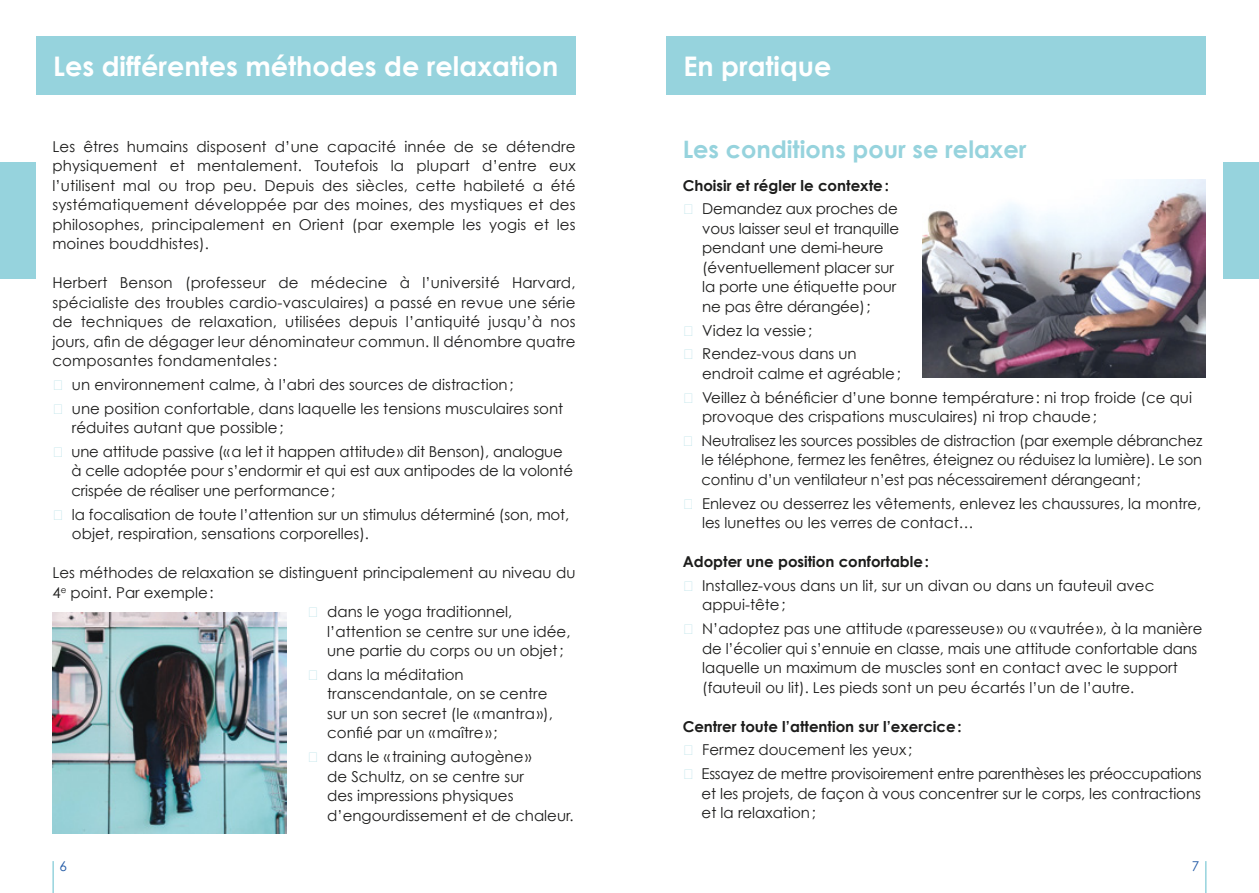
<style>
.page{position:relative;width:1259px;height:893px;background:#fff}
.page>*{position:absolute;margin:0;border:0;box-sizing:border-box;transform-origin:0 0}
.t1{font:700 27px "Century Gothic";color:#fff}
.t2{font:700 24px "Century Gothic";color:#96d3dd}
.t3{font:15px/19.5px "Century Gothic";color:#1c1c1b}
.t4{font:700 15px "Century Gothic";color:#1c1c1b}
.t5{font:13.5px "Century Gothic";color:#2159a5}
.s1{color:#96d3dd}
</style>
<div class="page">
<div style="left:0;top:162px;width:36px;height:117px;background:#96d3dd"></div>
<div style="left:1222px;top:162px;width:37px;height:117px;background:#96d3dd"></div>
<hr style="left:52px;top:861px;width:2px;height:32px;background:#96d3dd">
<hr style="left:1205px;top:861px;width:1px;height:32px;background:#96d3dd">
<div style="left:36px;top:36px;width:539px;height:59px;background:#96d3dd"></div>
<div style="left:666px;top:36px;width:539px;height:59px;background:#96d3dd"></div>
<img style="left:922px;top:179px;width:283px;height:199px">
<img style="left:52px;top:612px;width:234px;height:221px">
<h1 class="t1" style="left:53px;top:49px;width:506px">Les différentes méthodes de relaxation</h1>
<h1 class="t1" style="left:683px;top:49px;width:149px">En pratique</h1>
<p class="t3" style="left:52px;top:136px;width:525px;text-align:justify">Les êtres humains disposent d’une capacité innée de se détendre physiquement et mentalement. Toutefois la plupart d’entre eux l’utilisent mal ou trop peu. Depuis des siècles, cette habileté a été systématiquement développée par des moines, des mystiques et des philosophes, principalement en Orient (par exemple les yogis et les moines bouddhistes).</p>
<p class="t3" style="left:52px;top:273px;width:525px;text-align:justify">Herbert Benson (professeur de médecine à l’université Harvard, spécialiste des troubles cardio-vasculaires) a passé en revue une série de techniques de relaxation, utilisées depuis l’antiquité jusqu’à nos jours, afin de dégager leur dénominateur commun. Il dénombre quatre composantes fondamentales:</p>
<p class="t3" style="left:52px;top:374px;width:463px"><span class="s1">■</span> un environnement calme, à l’abri des sources de distraction;</p>
<p class="t3" style="left:72px;top:398px;width:493px;text-indent:-20px"><span class="s1">■</span> une position confortable, dans laquelle les tensions musculaires sont réduites autant que possible;</p>
<p class="t3" style="left:71px;top:441px;width:503px;text-indent:-19px"><span class="s1">■</span> une attitude passive («a let it happen attitude» dit Benson), analogue à celle adoptée pour s’endormir et qui est aux antipodes de la volonté crispée de réaliser une performance;</p>
<p class="t3" style="left:72px;top:504px;width:499px;text-indent:-20px"><span class="s1">■</span> la focalisation de toute l’attention sur un stimulus déterminé (son, mot, objet, respiration, sensations corporelles).</p>
<p class="t3" style="left:52px;top:563px;width:525px">Les méthodes de relaxation se distinguent principalement au niveau du<br>4<sup>e</sup> point. Par exemple:</p>
<p class="t3" style="left:327px;top:602px;width:245px;text-indent:-20px"><span class="s1">■</span> dans le yoga traditionnel, l’attention se centre sur une idée, une partie du corps ou un objet;</p>
<p class="t3" style="left:327px;top:664px;width:227px;text-indent:-20px"><span class="s1">■</span> dans la méditation transcendantale, on se centre sur un son secret (le «mantra»), confié par un «maître» ;</p>
<p class="t3" style="left:327px;top:747px;width:248px;text-indent:-20px"><span class="s1">■</span> dans le « training autogène»<br>de Schultz, on se centre sur<br>des impressions physiques d’engourdissement et de chaleur.</p>
<h2 class="t2" style="left:682px;top:135px;width:345px">Les conditions pour se relaxer</h2>
<p class="t4" style="left:682px;top:176px;width:208px">Choisir et régler le contexte:</p>
<p class="t3" style="left:702px;top:199px;width:198px;text-indent:-20px"><span class="s1">■</span> Demandez aux proches de vous laisser seul et tranquille pendant une demi-heure (éventuellement placer sur la porte une étiquette pour ne pas être dérangée);</p>
<p class="t3" style="left:682px;top:320px;width:131px"><span class="s1">■</span> Videz la vessie;</p>
<p class="t3" style="left:702px;top:344px;width:200px;text-indent:-20px"><span class="s1">■</span> Rendez-vous dans un endroit calme et agréable;</p>
<p class="t3" style="left:702px;top:387px;width:491px;text-indent:-20px"><span class="s1">■</span> Veillez à bénéficier d’une bonne température: ni trop froide (ce qui provoque des crispations musculaires) ni trop chaude;</p>
<p class="t3" style="left:701px;top:430px;width:502px;text-align:justify;text-indent:-19px"><span class="s1">■</span> Neutralisez les sources possibles de distraction (par exemple débranchez le téléphone, fermez les fenêtres, éteignez ou réduisez la lumière). Le son continu d’un ventilateur n’est pas nécessairement dérangeant;</p>
<p class="t3" style="left:702px;top:493px;width:501px;text-indent:-19px"><span class="s1">■</span> Enlevez ou desserrez les vêtements, enlevez les chaussures, la montre, les lunettes ou les verres de contact…</p>
<p class="t4" style="left:682px;top:552px;width:248px">Adopter une position confortable:</p>
<p class="t3" style="left:702px;top:575px;width:454px;text-indent:-20px"><span class="s1">■</span> Installez-vous dans un lit, sur un divan ou dans un fauteuil avec appui-tête;</p>
<p class="t3" style="left:702px;top:619px;width:501px;text-indent:-20px"><span class="s1">■</span> N’adoptez pas une attitude «paresseuse» ou «vautrée», à la manière de l’écolier qui s’ennuie en classe, mais une attitude confortable dans laquelle un maximum de muscles sont en contact avec le support (fauteuil ou lit). Les pieds sont un peu écartés l’un de l’autre.</p>
<p class="t4" style="left:682px;top:717px;width:281px">Centrer toute l’attention sur l’exercice:</p>
<p class="t3" style="left:682px;top:740px;width:231px"><span class="s1">■</span> Fermez doucement les yeux ;</p>
<p class="t3" style="left:701px;top:764px;width:501px;text-align:justify;text-indent:-19px"><span class="s1">■</span> Essayez de mettre provisoirement entre parenthèses les préoccupations et les projets, de façon à vous concentrer sur le corps, les contractions et la relaxation;</p>
<p class="t5" style="left:60px;top:858px;width:9px">6</p>
<p class="t5" style="left:1192px;top:858px;width:9px">7</p>
</div>
